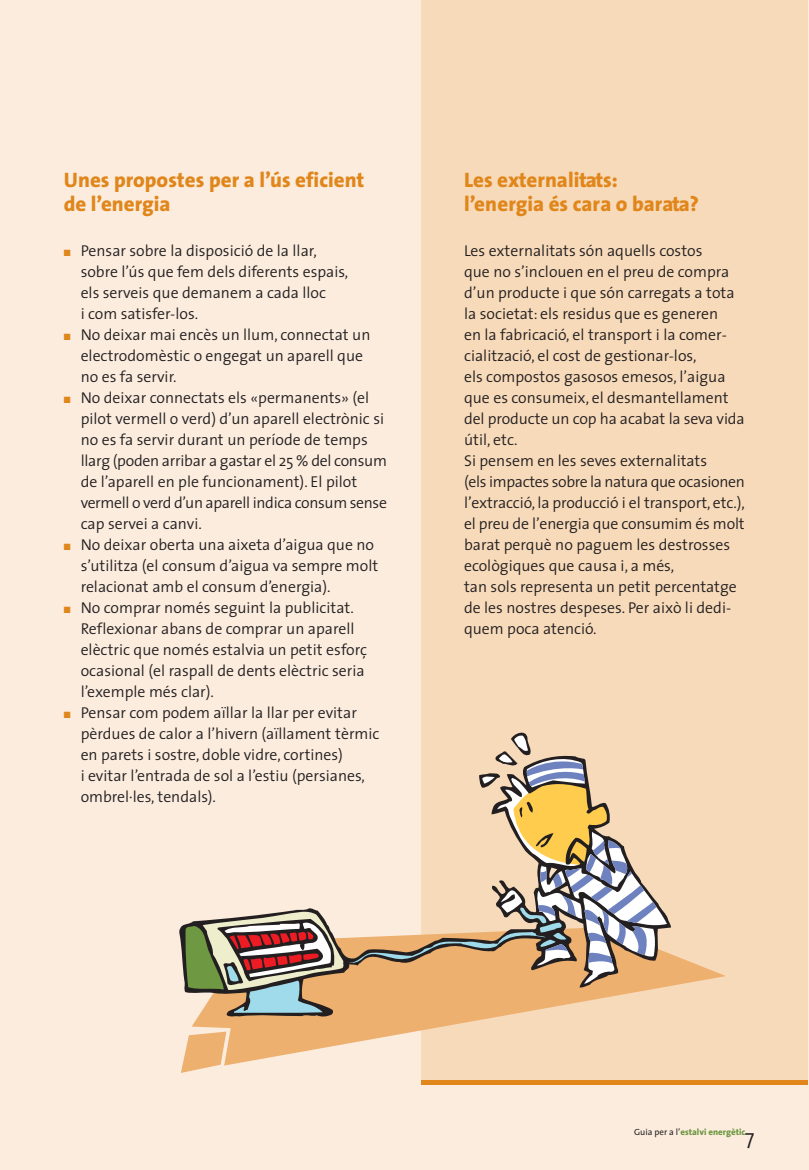
<style>
.page{position:relative;width:809px;height:1170px;background:#fff}
.page>*{position:absolute;margin:0;border:0;box-sizing:border-box;transform-origin:0 0}
.t1{font:800 21px/24px "The Sans";color:#e0861a}
.t2{font:300 21px "The Sans";color:#231f20}
.t3{font:300 15.75px/21px "The Sans";color:#231f20}
.t4{font:800 9px "The Sans";color:#6e9841}
.s1{color:#e0861a}
.s2{font-weight:400;color:#231f20}
</style>
<div class="page">
<div style="left:0;top:1px;width:808px;height:1169px;background:#fbecde"></div>
<div style="left:421px;top:1px;width:387px;height:1084px;background:#f7daba"></div>
<hr style="left:421px;top:1081px;width:387px;height:4px;background:#e0861a">
<svg style="left:192px;top:954px;width:534px;height:112px"></svg>
<svg style="left:179px;top:917px;width:492px;height:100px"></svg>
<svg style="left:185px;top:732px;width:482px;height:281px"></svg>
<svg style="left:181px;top:1032px;width:45px;height:41px"></svg>
<h1 class="t1" style="left:64px;top:170px;width:302px">Unes propostes per a l’ús eficient de l’energia</h1>
<p class="t3" style="left:81px;top:242px;width:269px;text-indent:-17px"><span class="s1">■</span> Pensar sobre la disposició de la llar, sobre l’ús que fem dels diferents espais, els serveis que demanem a cada lloc<br>i com satisfer-los.</p>
<p class="t3" style="left:81px;top:326px;width:291px;text-indent:-17px"><span class="s1">■</span> No deixar mai encès un llum, connectat un electrodomèstic o engegat un aparell que no es fa servir.</p>
<p class="t3" style="left:81px;top:389px;width:308px;text-indent:-17px"><span class="s1">■</span> No deixar connectats els «permanents» (el pilot vermell o verd) d’un aparell electrònic si no es fa servir durant un període de temps llarg (poden arribar a gastar el 25 % del consum de l’aparell en ple funcionament). El pilot vermell o verd d’un aparell indica consum sense cap servei a canvi.</p>
<p class="t3" style="left:81px;top:536px;width:299px;text-indent:-17px"><span class="s1">■</span> No deixar oberta una aixeta d’aigua que no s’utilitza (el consum d’aigua va sempre molt relacionat amb el consum d’energia).</p>
<p class="t3" style="left:81px;top:599px;width:288px;text-indent:-17px"><span class="s1">■</span> No comprar només seguint la publicitat.<br>Reflexionar abans de comprar un aparell elèctric que només estalvia un petit esforç ocasional (el raspall de dents elèctric seria l’exemple més clar).</p>
<p class="t3" style="left:81px;top:704px;width:300px;text-indent:-17px"><span class="s1">■</span> Pensar com podem aïllar la llar per evitar pèrdues de calor a l’hivern (aïllament tèrmic en parets i sostre, doble vidre, cortines)<br>i evitar l’entrada de sol a l’estiu (persianes, ombrel·les, tendals).</p>
<h1 class="t1" style="left:464px;top:170px;width:236px">Les externalitats: l’energia és cara o barata?</h1>
<p class="t3" style="left:464px;top:242px;width:282px">Les externalitats són aquells costos<br>que no s’inclouen en el preu de compra d’un producte i que són carregats a tota la societat: els residus que es generen<br>en la fabricació, el transport i la comer&shy;cialització, el cost de gestionar-los,<br>els compostos gasosos emesos, l’aigua que es consumeix, el desmantellament del producte un cop ha acabat la seva vida útil, etc.<br>Si pensem en les seves externalitats<br>(els impactes sobre la natura que ocasionen l’extracció, la producció i el transport, etc.), el preu de l’energia que consumim és molt barat perquè no paguem les destrosses ecològiques que causa i, a més,<br>tan sols representa un petit percentatge de les nostres despeses. Per això li dedi&shy;quem poca atenció.</p>
<p class="t4" style="left:634px;top:1128px;width:113px"><span class="s2">Guia per a l’</span>estalvi energètic</p>
<h1 class="t2" style="left:744px;top:1130px;width:11px">7</h1>
</div>
